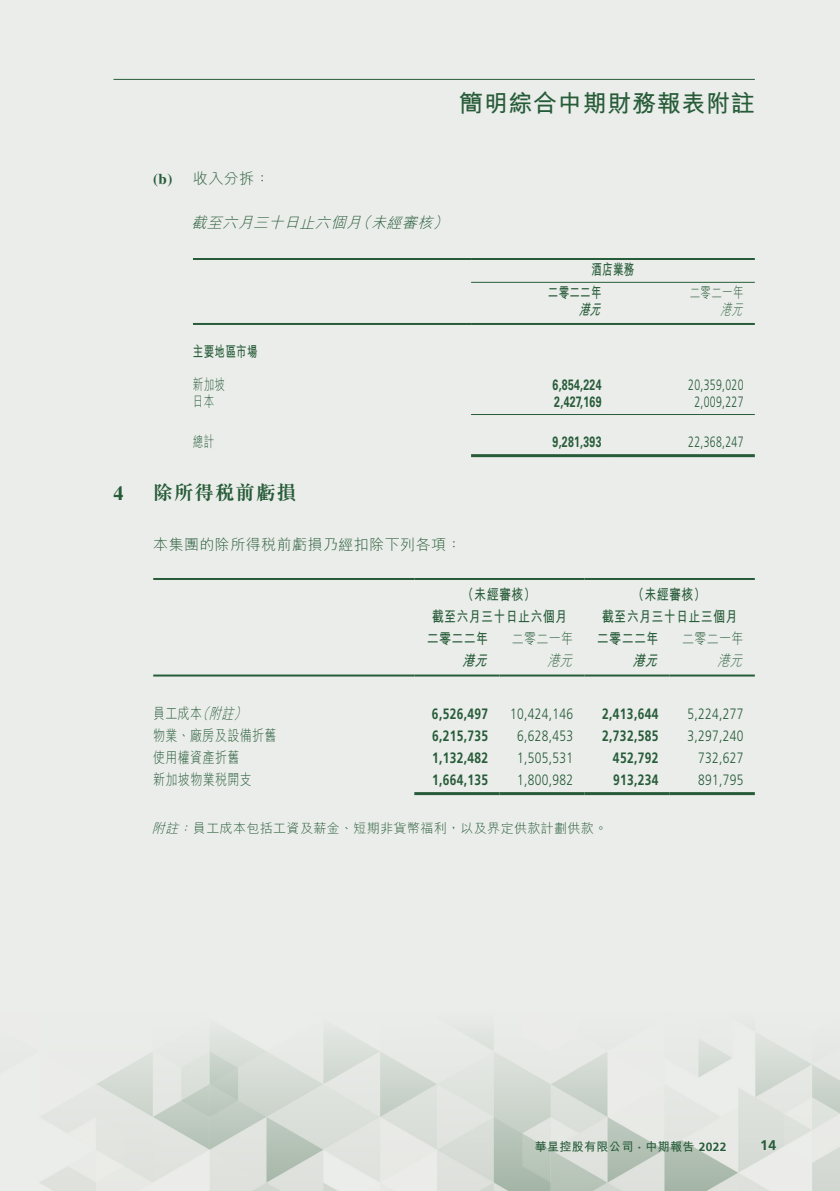
<style>
.page{position:relative;width:840px;height:1191px;background:#fff}
.page>*{position:absolute;margin:0;border:0;box-sizing:border-box;transform-origin:0 0}
.t1{font:700 24px "M Hei HK";letter-spacing:.03em;color:#275c39}
.t2{font:700 20px "M Sung HK";letter-spacing:.025em;color:#275c39}
.t3{font:700 20px "Times LT Std";color:#275c39}
.t4{font:300 15px "Frutiger LT Std";letter-spacing:.03em;color:#275c39;scale:.8 1}
.t5{font:700 15px "Frutiger LT Std";letter-spacing:.03em;color:#275c39;scale:.8 1}
.t6{font:700 15px "M Hei HK";letter-spacing:.03em;color:#275c39;scale:.8 1}
.t7{font:300 15px "M Hei HK";letter-spacing:.03em;color:#275c39;scale:.8 1}
.t8{font:300 15px "Frutiger LT Std";letter-spacing:.03em;color:#275c39;scale:.7 1}
.t9{font:700 15px "Univers LT Std";letter-spacing:.03em;color:#275c39;scale:.7 1}
.t10{font:300 15px "M Hei HK";letter-spacing:.03em;color:#275c39}
.t11{font:italic 300 15px "M Hei HK";color:#275c39}
.t12{font:700 15px "M Hei HK";letter-spacing:.03em;color:#275c39;scale:.7 1}
.t13{font:300 15px "M Hei HK";letter-spacing:.03em;color:#275c39;scale:.7 1}
.t14{font:italic 300 15px "M Hei HK";color:#275c39;scale:.8 1}
.t15{font:italic 700 15px "M Hei HK";color:#275c39;scale:.8 1}
.t16{font:700 15px "Times LT Std";color:#275c39}
.t17{font:italic 300 15px "M Hei HK";color:#275c39;scale:.7 1}
.t18{font:italic 700 15px "M Hei HK";color:#275c39;scale:.7 1}
.t19{font:700 14px "Frutiger LT Std";color:#275c39}
.t20{font:300 13px "M Hei HK";letter-spacing:.03em;color:#275c39}
.t21{font:italic 300 13px "M Hei HK";color:#275c39}
.t22{font:700 12px "M Hei HK";letter-spacing:.03em;color:#275c39}
.s1{font-style:italic}
.s2{font-family:"Frutiger LT Std"}
</style>
<div class="page">
<div style="left:0;top:0;width:839px;height:1191px;background:#ebedea"></div>
<img style="left:40px;top:1035px;width:799px;height:156px">
<hr style="left:113px;top:79px;width:641px;height:1px;background:#275c39">
<hr style="left:193px;top:258px;width:278px;height:2px;background:#275c39">
<hr style="left:471px;top:258px;width:283px;height:2px;background:#275c39">
<hr style="left:471px;top:282px;width:283px;height:1px;background:#275c39">
<hr style="left:193px;top:323px;width:278px;height:2px;background:#275c39">
<hr style="left:471px;top:323px;width:141px;height:2px;background:#275c39">
<hr style="left:612px;top:323px;width:142px;height:2px;background:#275c39">
<hr style="left:471px;top:414px;width:141px;height:1px;background:#275c39">
<hr style="left:612px;top:414px;width:142px;height:1px;background:#275c39">
<hr style="left:471px;top:454px;width:141px;height:3px;background:#275c39">
<hr style="left:612px;top:454px;width:142px;height:3px;background:#275c39">
<hr style="left:153px;top:578px;width:261px;height:2px;background:#275c39">
<hr style="left:414px;top:578px;width:170px;height:2px;background:#275c39">
<hr style="left:584px;top:578px;width:170px;height:2px;background:#275c39">
<hr style="left:153px;top:674px;width:261px;height:2px;background:#275c39">
<hr style="left:414px;top:674px;width:85px;height:2px;background:#275c39">
<hr style="left:499px;top:674px;width:85px;height:2px;background:#275c39">
<hr style="left:584px;top:674px;width:85px;height:2px;background:#275c39">
<hr style="left:669px;top:674px;width:85px;height:2px;background:#275c39">
<hr style="left:414px;top:792px;width:85px;height:3px;background:#275c39">
<hr style="left:499px;top:792px;width:85px;height:3px;background:#275c39">
<hr style="left:584px;top:792px;width:85px;height:3px;background:#275c39">
<hr style="left:669px;top:792px;width:85px;height:3px;background:#275c39">
<h2 class="t3" style="left:113px;top:481px;width:11px">4</h2>
<h1 class="t1" style="left:459px;top:86px;width:297px">簡明綜合中期財務報表附註</h1>
<p class="t16" style="left:153px;top:169px;width:21px">)b(</p>
<p class="t10" style="left:193px;top:170px;width:78px">收入分拆：</p>
<p class="t11" style="left:355px;top:214px;width:20px">（</p>
<p class="t11" style="left:432px;top:214px;width:20px">(</p>
<p class="t11" style="left:191px;top:214px;width:246px">截至六月三十日止六個月未經審核</p>
<p class="t12" style="left:193px;top:340px;width:94px">主要地區市場</p>
<p class="t13" style="left:193px;top:377px;width:47px">新加坡</p>
<p class="t13" style="left:193px;top:394px;width:32px">日本</p>
<p class="t13" style="left:193px;top:433px;width:32px">總計</p>
<h2 class="t2" style="left:153px;top:479px;width:144px">除所得稅前虧損</h2>
<p class="t12" style="left:591px;top:258px;width:63px">酒店業務</p>
<p class="t12" style="left:547px;top:281px;width:78px">二零二二年</p>
<p class="t13" style="left:689px;top:284px;width:78px">二零二一年</p>
<p class="t18" style="left:578px;top:298px;width:39px">港元</p>
<p class="t17" style="left:720px;top:301px;width:38px">港元</p>
<p class="t9" style="left:552px;top:376px;width:72px">6,854,224</p>
<p class="t8" style="left:688px;top:376px;width:80px">20,359,020</p>
<p class="t9" style="left:554px;top:393px;width:69px">2,427,169</p>
<p class="t8" style="left:694px;top:393px;width:72px">2,009,227</p>
<p class="t9" style="left:552px;top:432px;width:72px">9,281,393</p>
<p class="t8" style="left:688px;top:433px;width:80px">22,368,247</p>
<p class="t10" style="left:153px;top:537px;width:309px">本集團的除所得稅前虧損乃經扣除下列各項：</p>
<p class="t6" style="left:461px;top:583px;width:94px">（未經審核）</p>
<p class="t6" style="left:632px;top:583px;width:94px">（未經審核(</p>
<p class="t6" style="left:431px;top:605px;width:171px">截至六月三十日止六個月</p>
<p class="t6" style="left:601px;top:605px;width:171px">截至六月三十日止三個月</p>
<p class="t6" style="left:426px;top:627px;width:78px">二零二二年</p>
<p class="t7" style="left:511px;top:631px;width:78px">二零二一年</p>
<p class="t6" style="left:596px;top:627px;width:78px">二零二二年</p>
<p class="t7" style="left:681px;top:631px;width:78px">二零二一年</p>
<p class="t15" style="left:462px;top:649px;width:38px">港元</p>
<p class="t14" style="left:547px;top:653px;width:37px">港元</p>
<p class="t15" style="left:632px;top:649px;width:38px">港元</p>
<p class="t14" style="left:717px;top:653px;width:37px">港元</p>
<p class="t14" style="left:196px;top:705px;width:21px">（</p>
<p class="t14" style="left:233px;top:705px;width:21px">(</p>
<p class="t7" style="left:153px;top:705px;width:106px">員工成本<span class="s1">附註</span></p>
<p class="t5" style="left:432px;top:704px;width:72px">6,526,497</p>
<p class="t4" style="left:510px;top:705px;width:80px">10,424,146</p>
<p class="t5" style="left:602px;top:704px;width:72px">2,413,644</p>
<p class="t4" style="left:687px;top:705px;width:72px">5,224,277</p>
<p class="t7" style="left:153px;top:727px;width:155px">物業、廠房及設備折舊</p>
<p class="t5" style="left:432px;top:726px;width:72px">6,215,735</p>
<p class="t4" style="left:517px;top:727px;width:72px">6,628,453</p>
<p class="t5" style="left:602px;top:726px;width:72px">2,732,585</p>
<p class="t4" style="left:687px;top:727px;width:72px">3,297,240</p>
<p class="t7" style="left:153px;top:749px;width:109px">使用權資產折舊</p>
<p class="t5" style="left:432px;top:748px;width:72px">1,132,482</p>
<p class="t4" style="left:517px;top:749px;width:72px">1,505,531</p>
<p class="t5" style="left:612px;top:748px;width:58px">452,792</p>
<p class="t4" style="left:697px;top:749px;width:58px">732,627</p>
<p class="t7" style="left:153px;top:771px;width:124px">新加坡物業稅開支</p>
<p class="t20" style="left:193px;top:822px;width:415px">員工成本包括工資及薪金、短期非貨幣福利，以及界定供款計劃供款。</p>
<p class="t5" style="left:432px;top:770px;width:72px">1,664,135</p>
<p class="t4" style="left:517px;top:771px;width:72px">1,800,982</p>
<p class="t21" style="left:152px;top:822px;width:31px">附註</p>
<p class="t21" style="left:178px;top:822px;width:18px">：</p>
<p class="t5" style="left:612px;top:770px;width:58px">913,234</p>
<p class="t4" style="left:697px;top:771px;width:58px">891,795</p>
<p class="t22" style="left:534px;top:1137px;width:193px">華星控股有限公司 <span class="s2">·</span> 中期報告 <span class="s2">2022</span></p>
<p class="t19" style="left:759px;top:1137px;width:17px">14</p>
</div>
